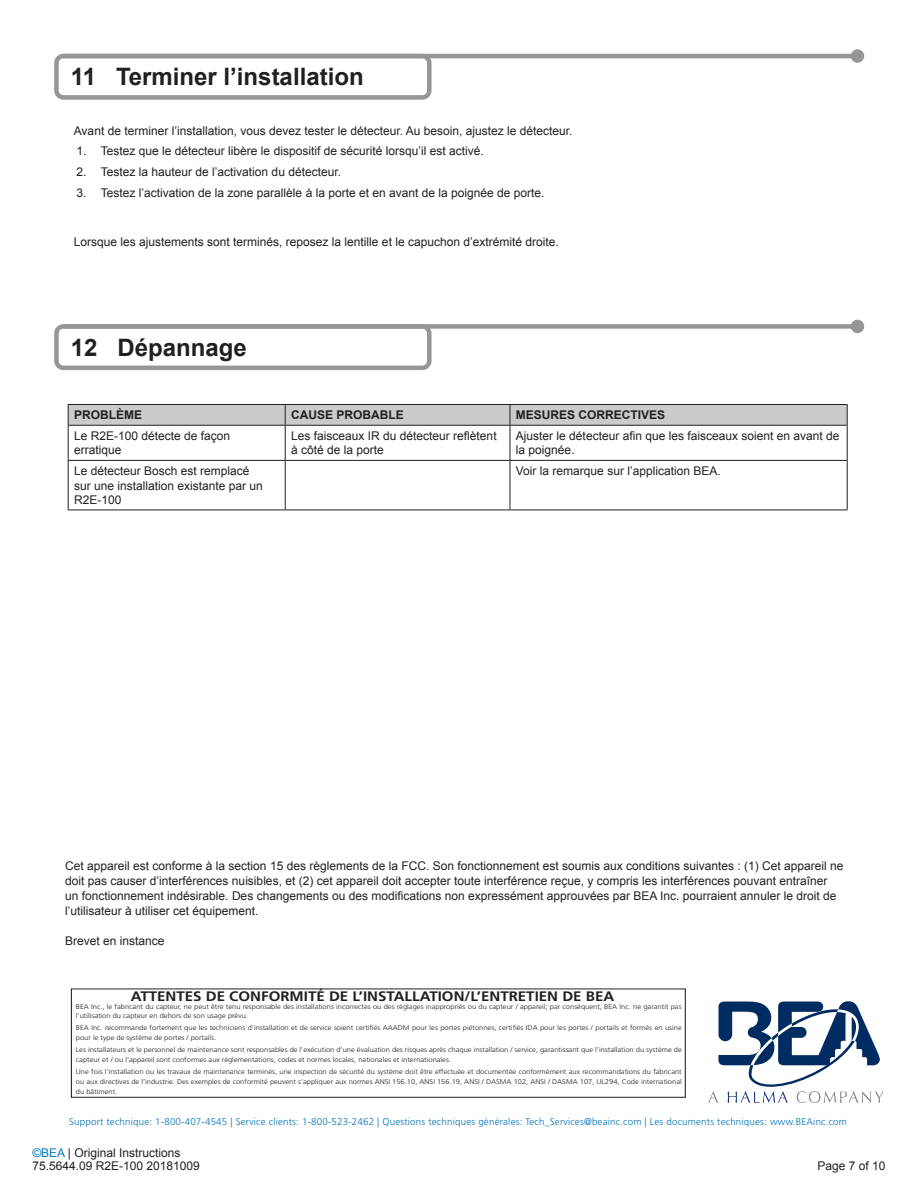
<style>
.page{position:relative;width:918px;height:1188px;background:#fff}
.page>*{position:absolute;margin:0;border:0;box-sizing:border-box;transform-origin:0 0}
.t1{font:700 24px "Arial";color:#231f20}
.t2{font:700 13.8px "Frutiger LT Std";color:#231f20;scale:1.1 1}
.t3{font:12px/14.4px "Arial";color:#231f20}
.t4{font:700 12px "Arial";color:#231f20}
.t5{font:300 9.75px "Frutiger LT Std";letter-spacing:.02em;color:#0073bc}
.t6{font:300 6.9px/9.9px "Frutiger LT Std";color:#231f20;scale:1.1 1}
.s1{color:#0079c2}
</style>
<div class="page">
<div style="left:54px;top:54px;width:378px;height:46px;border:4px solid #969696;border-radius:7px"></div>
<svg style="left:63px;top:49px;width:801px;height:14px"></svg>
<div style="left:54px;top:324px;width:378px;height:46px;border:4px solid #969696;border-radius:7px"></div>
<svg style="left:63px;top:320px;width:801px;height:13px"></svg>
<svg style="left:718px;top:1001px;width:162px;height:86px"></svg>
<img style="left:708px;top:1091px;width:176px;height:12px">
<hr style="left:68px;top:404px;width:217px;height:1px;background:#231f20">
<hr style="left:285px;top:404px;width:225px;height:1px;background:#231f20">
<hr style="left:510px;top:404px;width:338px;height:1px;background:#231f20">
<div style="left:68px;top:405px;width:780px;height:20px;background:#cbcbcb"></div>
<hr style="left:68px;top:425px;width:217px;height:1px;background:#231f20">
<hr style="left:68px;top:426px;width:1px;height:34px;background:#231f20">
<hr style="left:285px;top:425px;width:225px;height:1px;background:#231f20">
<hr style="left:285px;top:426px;width:1px;height:34px;background:#231f20">
<hr style="left:510px;top:425px;width:338px;height:1px;background:#231f20">
<hr style="left:510px;top:426px;width:1px;height:34px;background:#231f20">
<hr style="left:847px;top:426px;width:1px;height:34px;background:#231f20">
<hr style="left:68px;top:460px;width:217px;height:1px;background:#231f20">
<hr style="left:68px;top:461px;width:1px;height:49px;background:#231f20">
<hr style="left:285px;top:460px;width:225px;height:1px;background:#231f20">
<hr style="left:285px;top:461px;width:1px;height:49px;background:#231f20">
<hr style="left:510px;top:460px;width:338px;height:1px;background:#231f20">
<hr style="left:510px;top:461px;width:1px;height:49px;background:#231f20">
<hr style="left:847px;top:461px;width:1px;height:49px;background:#231f20">
<hr style="left:68px;top:510px;width:217px;height:1px;background:#231f20">
<hr style="left:285px;top:510px;width:225px;height:1px;background:#231f20">
<hr style="left:510px;top:510px;width:338px;height:1px;background:#231f20">
<div style="left:71px;top:988px;width:615px;height:110px;border:1px solid #231f20"></div>
<p class="t1" style="left:71px;top:61px;width:294px">11 Terminer l’installation</p>
<p class="t3" style="left:74px;top:123px;width:500px">Avant de terminer l’installation, vous devez tester le détecteur. Au besoin, ajustez le détecteur.</p>
<p class="t3" style="left:76px;top:144px;width:12px">1.</p>
<p class="t3" style="left:101px;top:144px;width:384px">Testez que le détecteur libère le dispositif de sécurité lorsqu’il est activé.</p>
<p class="t3" style="left:76px;top:165px;width:12px">2.</p>
<p class="t3" style="left:101px;top:165px;width:242px">Testez la hauteur de l’activation du détecteur.</p>
<p class="t3" style="left:76px;top:186px;width:12px">3.</p>
<p class="t3" style="left:101px;top:186px;width:445px">Testez l’activation de la zone parallèle à la porte et en avant de la poignée de porte.</p>
<p class="t3" style="left:74px;top:235px;width:486px">Lorsque les ajustements sont terminés, reposez la lentille et le capuchon d’extrémité droite.</p>
<p class="t1" style="left:71px;top:332px;width:178px">12 Dépannage</p>
<p class="t4" style="left:74px;top:407px;width:70px">PROBLÈME</p>
<p class="t4" style="left:291px;top:407px;width:114px">CAUSE PROBABLE</p>
<p class="t4" style="left:516px;top:407px;width:151px">MESURES CORRECTIVES</p>
<p class="t3" style="left:74px;top:429px;width:158px">Le R2E-100 détecte de façon erratique</p>
<p class="t3" style="left:291px;top:429px;width:207px">Les faisceaux IR du détecteur reflètent à côté de la porte</p>
<p class="t3" style="left:516px;top:429px;width:325px">Ajuster le détecteur afin que les faisceaux soient en avant de la poignée.</p>
<p class="t3" style="left:74px;top:464px;width:190px">Le détecteur Bosch est remplacé sur une installation existante par un<br>R2E-100</p>
<p class="t3" style="left:516px;top:464px;width:206px">Voir la remarque sur l’application BEA.</p>
<p class="t3" style="left:65px;top:859px;width:780px;line-height:15px">Cet appareil est conforme à la section 15 des règlements de la FCC. Son fonctionnement est soumis aux conditions suivantes : (1) Cet appareil ne doit pas causer d’interférences nuisibles, et (2) cet appareil doit accepter toute interférence reçue, y compris les interférences pouvant entraîner un fonctionnement indésirable. Des changements ou des modifications non expressément approuvées par BEA Inc. pourraient annuler le droit de l’utilisateur à utiliser cet équipement.</p>
<p class="t3" style="left:65px;top:934px;width:101px">Brevet en instance</p>
<p class="t2" style="left:131px;top:988px;width:441px">ATTENTES DE CONFORMITÉ DE L’INSTALLATION/L’ENTRETIEN DE BEA</p>
<p class="t6" style="left:76px;top:1001px;width:552px">BEA Inc., le fabricant du capteur, ne peut être tenu responsable des installations incorrectes ou des réglages inappropriés ou du capteur / appareil; par conséquent, BEA Inc. ne garantit pas l’utilisation du capteur en dehors de son usage prévu.</p>
<p class="t6" style="left:76px;top:1023px;width:552px">BEA Inc. recommande fortement que les techniciens d’installation et de service soient certifiés AAADM pour les portes piétonnes, certifiés IDA pour les portes / portails et formés en usine pour le type de système de portes / portails.</p>
<p class="t6" style="left:76px;top:1045px;width:552px">Les installateurs et le personnel de maintenance sont responsables de l’exécution d’une évaluation des risques après chaque installation / service, garantissant que l’installation du système de capteur et / ou l’appareil sont conformes aux réglementations, codes et normes locales, nationales et internationales.</p>
<p class="t6" style="left:76px;top:1067px;width:552px;text-align:justify">Une fois l’installation ou les travaux de maintenance terminés, une inspection de sécurité du système doit être effectuée et documentée conformément aux recommandations du fabricant ou aux directives de l’industrie. Des exemples de conformité peuvent s’appliquer aux normes ANSI 156.10, ANSI 156.19, ANSI / DASMA 102, ANSI / DASMA 107, UL294, Code international du bâtiment.</p>
<p class="t5" style="left:69px;top:1116px;width:779px">Support technique: 1-800-407-4545 | Service clients: 1-800-523-2462 | Questions techniques générales: Tech_Services@beainc.com | Les documents techniques: www.BEAinc.com</p>
<p class="t3" style="left:32px;top:1146px;width:169px;line-height:13.5px"><span class="s1">©BEA</span> | Original Instructions<br>75.5644.09 R2E-100 20181009</p>
<p class="t3" style="left:818px;top:1159px;width:70px">Page 7 of 10</p>
</div>
